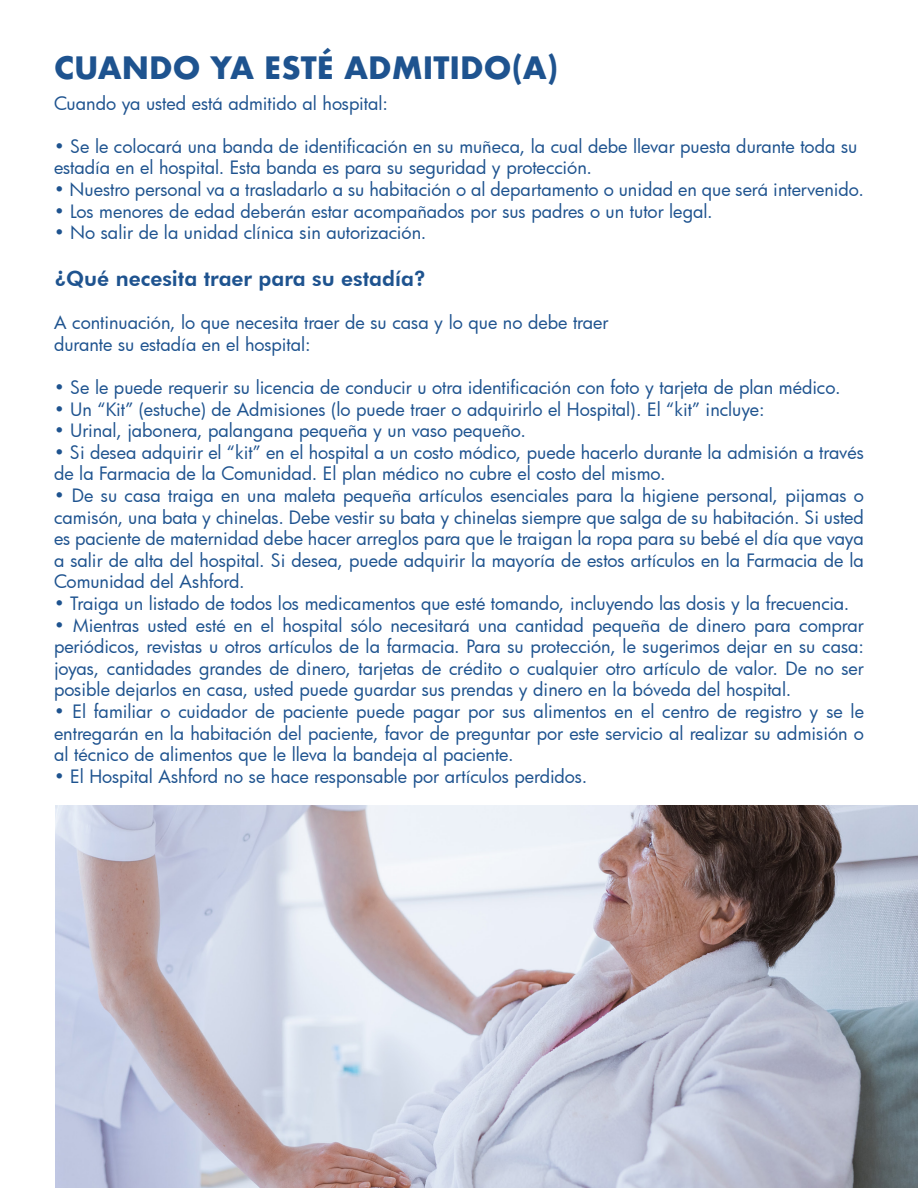
<style>
.page{position:relative;width:918px;height:1188px;background:#fff}
.page>*{position:absolute;margin:0;border:0;box-sizing:border-box;transform-origin:0 0}
.t1{font:700 30px "Futura";color:#1e538f}
.t2{font:800 21px "Futura BT";color:#1e538f}
.t3{font:18px/21.6px "Futura";color:#1e538f;text-align:justify}
</style>
<div class="page">
<img style="left:55px;top:806px;width:863px;height:382px">
<p class="t1" style="left:54px;top:46px;width:506px">CUANDO YA ESTÉ ADMITIDO(A)</p>
<p class="t3" style="left:54px;top:92px;width:336px">Cuando ya usted está admitido al hospital:</p>
<p class="t3" style="left:54px;top:135px;width:805px">• Se le colocará una banda de identificación en su muñeca, la cual debe llevar puesta durante toda su estadía en el hospital. Esta banda es para su seguridad y protección.</p>
<p class="t3" style="left:54px;top:178px;width:811px">• Nuestro personal va a trasladarlo a su habitación o al departamento o unidad en que será intervenido.</p>
<p class="t3" style="left:54px;top:200px;width:660px">• Los menores de edad deberán estar acompañados por sus padres o un tutor legal.</p>
<p class="t3" style="left:54px;top:221px;width:374px">• No salir de la unidad clínica sin autorización.</p>
<p class="t2" style="left:54px;top:266px;width:374px">¿Qué necesita traer para su estadía?</p>
<p class="t3" style="left:54px;top:311px;width:556px">A continuación, lo que necesita traer de su casa y lo que no debe traer</p>
<p class="t3" style="left:54px;top:333px;width:258px">durante su estadía en el hospital:</p>
<p class="t3" style="left:54px;top:376px;width:788px">• Se le puede requerir su licencia de conducir u otra identificación con foto y tarjeta de plan médico.</p>
<p class="t3" style="left:54px;top:398px;width:712px">• Un “Kit” (estuche) de Admisiones (lo puede traer o adquirirlo el Hospital). El “kit” incluye:</p>
<p class="t3" style="left:54px;top:419px;width:474px">• Urinal, jabonera, palangana pequeña y un vaso pequeño.</p>
<p class="t3" style="left:54px;top:441px;width:811px">• Si desea adquirir el “kit” en el hospital a un costo módico, puede hacerlo durante la admisión a través de la Farmacia de la Comunidad. El plan médico no cubre el costo del mismo.</p>
<p class="t3" style="left:54px;top:484px;width:812px">• De su casa traiga en una maleta pequeña artículos esenciales para la higiene personal, pijamas o camisón, una bata y chinelas. Debe vestir su bata y chinelas siempre que salga de su habitación. Si usted es paciente de maternidad debe hacer arreglos para que le traigan la ropa para su bebé el día que vaya a salir de alta del hospital. Si desea, puede adquirir la mayoría de estos artículos en la Farmacia de la Comunidad del Ashford.</p>
<p class="t3" style="left:54px;top:592px;width:797px">• Traiga un listado de todos los medicamentos que esté tomando, incluyendo las dosis y la frecuencia.</p>
<p class="t3" style="left:54px;top:614px;width:812px">• Mientras usted esté en el hospital sólo necesitará una cantidad pequeña de dinero para comprar periódicos, revistas u otros artículos de la farmacia. Para su protección, le sugerimos dejar en su casa: joyas, cantidades grandes de dinero, tarjetas de crédito o cualquier otro artículo de valor. De no ser posible dejarlos en casa, usted puede guardar sus prendas y dinero en la bóveda del hospital.</p>
<p class="t3" style="left:54px;top:700px;width:812px">• El familiar o cuidador de paciente puede pagar por sus alimentos en el centro de registro y se le entregarán en la habitación del paciente, favor de preguntar por este servicio al realizar su admisión o al técnico de alimentos que le lleva la bandeja al paciente.</p>
<p class="t3" style="left:54px;top:765px;width:535px">• El Hospital Ashford no se hace responsable por artículos perdidos.</p>
</div>
